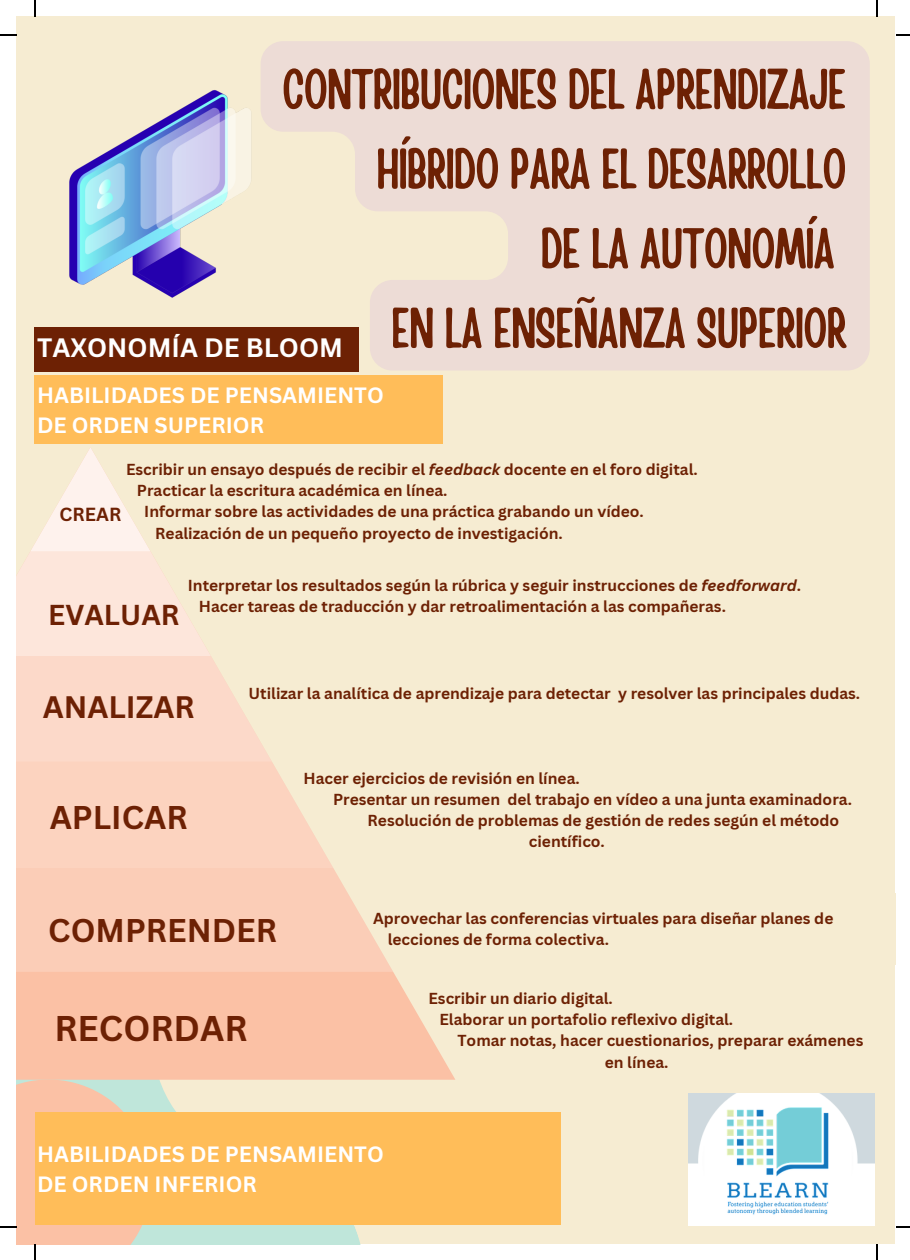
<style>
.page{position:relative;width:910px;height:1260px;background:#fff}
.page>*{position:absolute;margin:0;border:0;box-sizing:border-box;transform-origin:0 0}
.t1{font:56.6px/79.6px "Handy Casual Condensed";letter-spacing:-.02em;color:#6d2104;text-align:right}
.t2{font:700 34.8px "Canva Sans";color:#6d2104}
.t3{font:700 32px "Canva Sans";color:#6d2104}
.t4{font:700 30.2px "Canva Sans";color:#6d2104}
.t5{font:700 28px "Canva Sans";color:#6d2104}
.t6{font:700 25.8px "Canva Sans";color:#fff}
.t7{font:700 21.6px/29.6px "Canva Sans";color:#fff}
.t8{font:700 18.4px "Canva Sans";color:#6d2104}
.t9{font:700 15.6px/21.2px "Canva Sans";color:#6d2104}
.s1{font-style:italic}
</style>
<div class="page">
<div style="left:16px;top:16px;width:879px;height:1227px;background:#f6ecd2"></div>
<svg style="left:151px;top:1079px;width:344px;height:165px"></svg>
<img style="left:689px;top:1093px;width:185px;height:132px">
<div style="left:34px;top:375px;width:408px;height:68px;background:#ffbd59"></div>
<div style="left:34px;top:1112px;width:527px;height:112px;background:#ffbd59"></div>
<svg style="left:16px;top:971px;width:439px;height:108px;background:#fac4a8"></svg>
<svg style="left:16px;top:448px;width:377px;height:523px"></svg>
<div style="left:34px;top:326px;width:325px;height:45px;background:#6d2104"></div>
<img style="left:69px;top:90px;width:182px;height:208px">
<svg style="left:260px;top:41px;width:609px;height:329px;fill:#eddcd6"></svg>
<svg style="left:34px;top:0;width:2px;height:16px"></svg>
<svg style="left:0;top:34px;width:16px;height:2px"></svg>
<svg style="left:876px;top:0;width:2px;height:16px"></svg>
<svg style="left:896px;top:34px;width:14px;height:2px"></svg>
<svg style="left:0;top:1079px;width:151px;height:180px"></svg>
<svg style="left:876px;top:1244px;width:2px;height:15px"></svg>
<svg style="left:896px;top:1226px;width:14px;height:1px"></svg>
<h1 class="t1" style="left:282px;top:46px;width:566px">CONTRIBUCIONES DEL APRENDIZAJE<br>HÍBRIDO PARA EL DESARROLLO<br>DE LA AUTONOMÍA<br>EN LA ENSEÑANZA SUPERIOR</h1>
<h3 class="t6" style="left:37px;top:330px;width:307px">TAXONOMÍA DE BLOOM</h3>
<h3 class="t7" style="left:37px;top:379px;width:348px">HABILIDADES DE PENSAMIENTO<br>DE ORDEN SUPERIOR</h3>
<p class="t9" style="left:126px;top:458px;width:573px">Escribir un ensayo después de recibir el <span class="s1">feedback</span> docente en el foro digital.</p>
<p class="t9" style="left:137px;top:479px;width:312px">Practicar la escritura académica en línea.</p>
<p class="t9" style="left:144px;top:500px;width:501px">Informar sobre las actividades de una práctica grabando un vídeo.</p>
<p class="t9" style="left:155px;top:522px;width:409px">Realización de un pequeño proyecto de investigación.</p>
<p class="t9" style="left:199px;top:574px;width:603px;text-indent:-11px">Interpretar los resultados según la rúbrica y seguir instrucciones de <span class="s1">feedforward</span>.<br>Hacer tareas de traducción y dar retroalimentación a las compañeras.</p>
<p class="t8" style="left:60px;top:501px;width:63px">CREAR</p>
<h3 class="t5" style="left:48px;top:594px;width:133px">EVALUAR</h3>
<h3 class="t4" style="left:43px;top:685px;width:153px">ANALIZAR</h3>
<h3 class="t3" style="left:50px;top:795px;width:139px">APLICAR</h3>
<p class="t9" style="left:248px;top:682px;width:613px">Utilizar la analítica de aprendizaje para detectar y resolver las principales dudas.</p>
<p class="t9" style="left:303px;top:766px;width:278px">Hacer ejercicios de revisión en línea.</p>
<p class="t9" style="left:333px;top:787px;width:520px">Presentar un resumen del trabajo en vídeo a una junta examinadora.</p>
<p class="t9" style="left:367px;top:809px;width:473px">Resolución de problemas de gestión de redes según el método</p>
<p class="t9" style="left:529px;top:830px;width:78px">científico.</p>
<h3 class="t3" style="left:48px;top:907px;width:230px">COMPRENDER</h3>
<h2 class="t2" style="left:54px;top:1003px;width:195px">RECORDAR</h2>
<p class="t9" style="left:388px;top:907px;width:447px;text-indent:-15px">Aprovechar las conferencias virtuales para diseñar planes de lecciones de forma colectiva.</p>
<p class="t9" style="left:428px;top:986px;width:186px">Escribir un diario digital.</p>
<p class="t9" style="left:439px;top:1008px;width:295px">Elaborar un portafolio reflexivo digital.</p>
<p class="t9" style="left:457px;top:1029px;width:407px">Tomar notas, hacer cuestionarios, preparar exámenes</p>
<p class="t9" style="left:605px;top:1050px;width:65px">en línea.</p>
<h3 class="t7" style="left:37px;top:1138px;width:348px">HABILIDADES DE PENSAMIENTO<br>DE ORDEN INFERIOR</h3>
</div>
